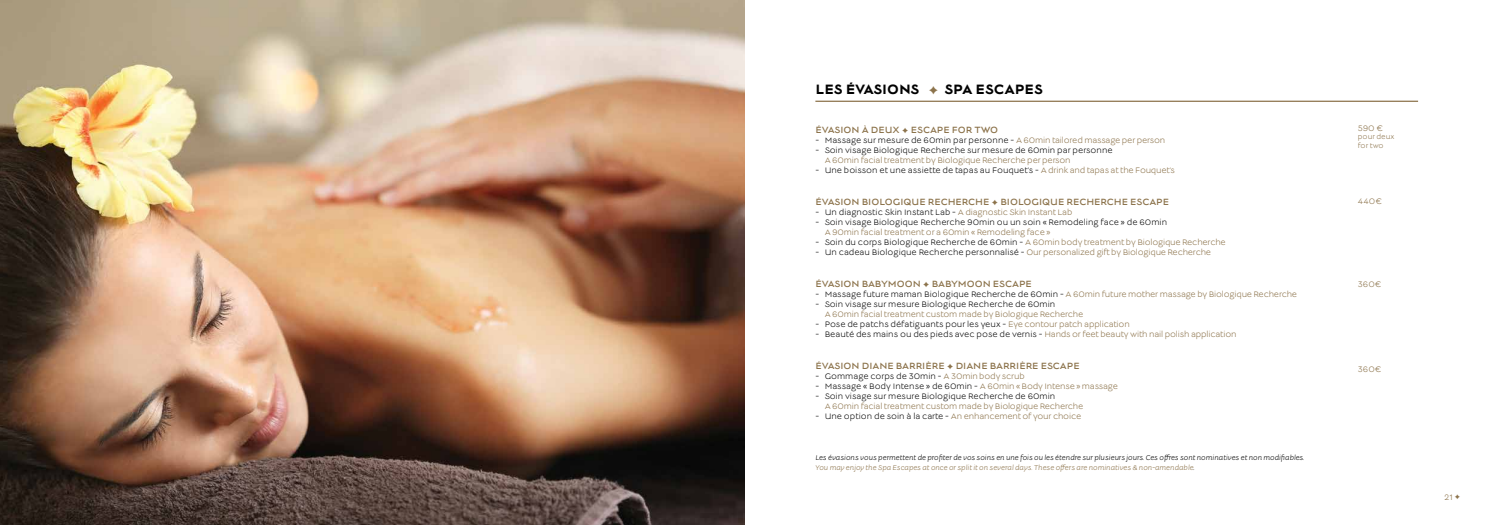
<style>
.page{position:relative;width:1489px;height:525px;background:#fff}
.page>*{position:absolute;margin:0;border:0;box-sizing:border-box;transform-origin:0 0}
.t1{font:700 15px "Lucien";color:#000}
.t2{font:10px "Lucien";color:#8c734b}
.t3{font:8.75px "Lucien";letter-spacing:-.01em;color:#000}
.t4{font:8.75px "Lucien";letter-spacing:-.02em;color:#8c734b}
.t5{font:italic 7.5px/10px "Lucien";color:#000}
.t6{font:7.5px/8.8px "Lucien";color:#8c734b}
.s1{color:#8c734b}
.s2{color:#000}
.s3{font-style:inherit}
</style>
<div class="page">
<hr style="left:815px;top:101px;width:602px;height:1px;background:#8c734b">
<img style="left:0;top:0;width:744px;height:524px">
<h1 class="t1" style="left:815px;top:82px;width:229px">LES ÉVASIONS <span class="s1">♢</span> SPA ESCAPES</h1>
<p class="t2" style="left:815px;top:125px;width:184px">ÉVASION À DEUX ♢ ESCAPE FOR TWO</p>
<p class="t3" style="left:815px;top:136px;width:351px">- Massage sur mesure de 60min par personne - <span class="s1">A 60min tailored massage per person</span></p>
<p class="t3" style="left:815px;top:146px;width:299px">- Soin visage Biologique Recherche sur mesure de 60min par personne</p>
<p class="t4" style="left:824px;top:156px;width:247px">A 60min facial treatment by Biologique Recherche per person</p>
<p class="t3" style="left:815px;top:166px;width:361px">- Une boisson et une assiette de tapas au Fouquet’s - <span class="s1">A drink and tapas at the Fouquet’s</span></p>
<p class="t2" style="left:815px;top:197px;width:355px">ÉVASION BIOLOGIQUE RECHERCHE ♢ BIOLOGIQUE RECHERCHE ESCAPE</p>
<p class="t3" style="left:815px;top:208px;width:258px">- Un diagnostic Skin Instant Lab - <span class="s1">A diagnostic Skin Instant Lab</span></p>
<p class="t3" style="left:815px;top:218px;width:353px">- Soin visage Biologique Recherche 90min ou un soin « Remodeling face » de 60min</p>
<p class="t4" style="left:824px;top:228px;width:227px">A 90min facial treatment or a 60min « Remodeling face »</p>
<p class="t4" style="left:815px;top:238px;width:412px"><span class="s2">- Soin du corps Biologique Recherche de 60min -</span> A 60min body treatment by Biologique Recherche</p>
<p class="t3" style="left:815px;top:248px;width:397px">- Un cadeau Biologique Recherche personnalisé - <span class="s1">Our personalized gift by Biologique Recherche</span></p>
<p class="t2" style="left:815px;top:279px;width:218px">ÉVASION BABYMOON ♢ BABYMOON ESCAPE</p>
<p class="t3" style="left:815px;top:290px;width:483px">- Massage future maman Biologique Recherche de 60min - <span class="s1">A 60min future mother massage by Biologique Recherche</span></p>
<p class="t3" style="left:815px;top:300px;width:241px">- Soin visage sur mesure Biologique Recherche de 60min</p>
<p class="t4" style="left:824px;top:310px;width:260px">A 60min facial treatment custom made by Biologique Recherche</p>
<p class="t3" style="left:815px;top:320px;width:316px">- Pose de patchs défatiguants pour les yeux - <span class="s1">Eye contour patch application</span></p>
<p class="t3" style="left:815px;top:330px;width:423px">- Beauté des mains ou des pieds avec pose de vernis - <span class="s1">Hands or feet beauty with nail polish application</span></p>
<p class="t2" style="left:815px;top:361px;width:266px">ÉVASION DIANE BARRIÈRE ♢ DIANE BARRIÈRE ESCAPE</p>
<p class="t3" style="left:815px;top:372px;width:211px">- Gommage corps de 30min - <span class="s1">A 30min body scrub</span></p>
<p class="t3" style="left:815px;top:382px;width:304px">- Massage « Body Intense » de 60min - <span class="s1">A 60min « Body Intense » massage</span></p>
<p class="t3" style="left:815px;top:392px;width:241px">- Soin visage sur mesure Biologique Recherche de 60min</p>
<p class="t4" style="left:824px;top:402px;width:260px">A 60min facial treatment custom made by Biologique Recherche</p>
<p class="t3" style="left:815px;top:412px;width:267px">- Une option de soin à la carte - <span class="s1">An enhancement of your choice</span></p>
<p class="t5" style="left:815px;top:452px;width:490px">Les évasions vous permettent de profiter de vos soins en une fois ou les étendre sur plusieurs jours. Ces offres sont nominatives et non modifiables.<br><span class="s1">You may enjoy the Spa Escapes at once or split it on several days. These offers are nominatives &amp; non-amendable</span>.</p>
<p class="t4" style="left:1357px;top:124px;width:27px">590 €</p>
<p class="t6" style="left:1357px;top:133px;width:38px">pour deux for two</p>
<p class="t4" style="left:1357px;top:197px;width:25px">440€</p>
<p class="t4" style="left:1357px;top:280px;width:25px">360€</p>
<p class="t4" style="left:1357px;top:365px;width:25px">360€</p>
<p class="t4" style="left:1443px;top:493px;width:18px">21 <span class="s3">♢</span></p>
</div>
